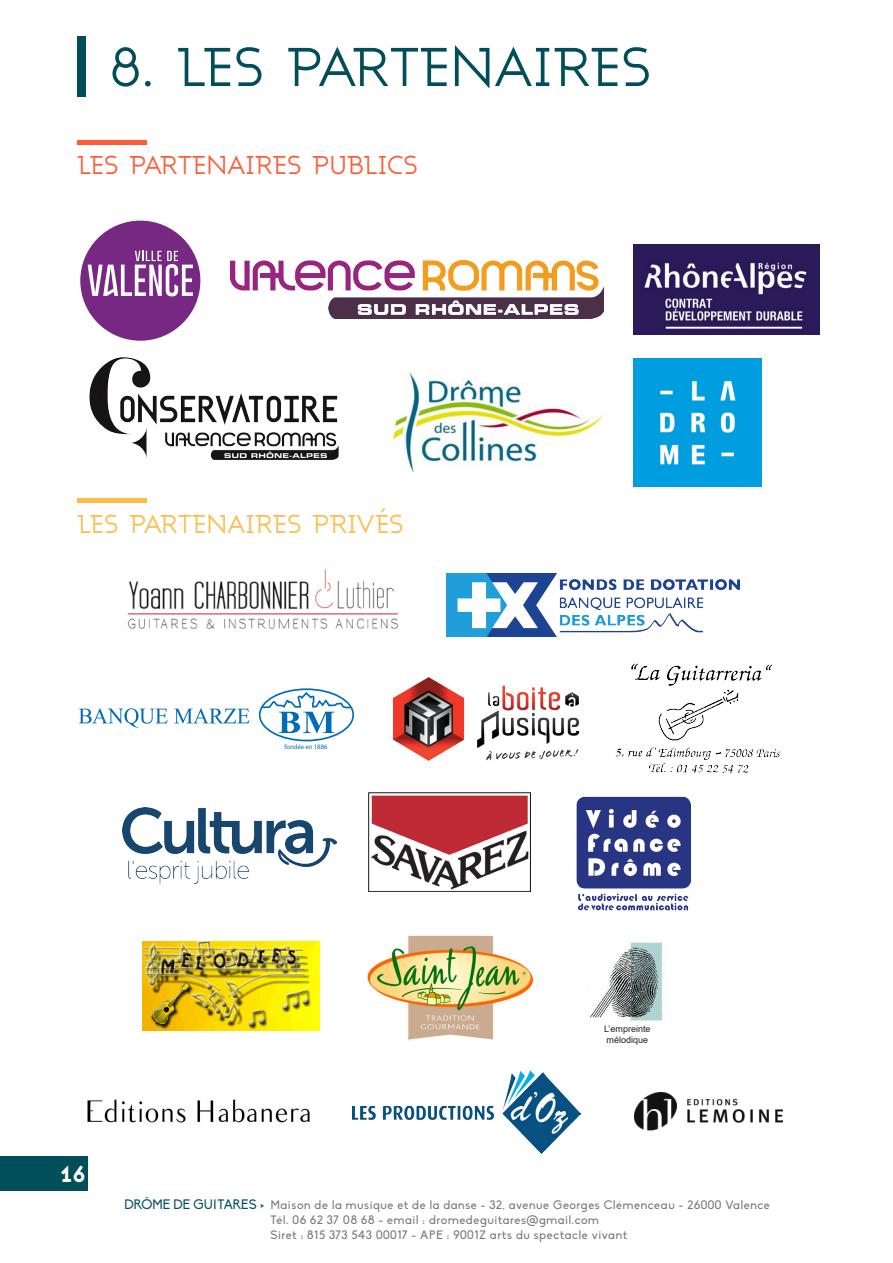
<style>
.page{position:relative;width:893px;height:1263px;background:#fff}
.page>*{position:absolute;margin:0;border:0;box-sizing:border-box;transform-origin:0 0}
.t1{font:54px "Ashby";color:#004e59}
.t2{font:25.5px "Ashby";color:#ff5b35}
.t3{font:25.5px "Ashby";color:#fdbc4a}
.t4{font:800 22.5px "Ashby";color:#fff}
.t5{font:12px/15px "Biko";letter-spacing:.05em;color:#787677}
.t6{font:9px/10.8px "Arial";color:#231f20}
.t7{font:italic 600 6.75px "Tiffany";color:#006bb6}
.s1{font-size:13.5px;color:#004e59}
</style>
<div class="page">
<div style="left:1px;top:1156px;width:87px;height:35px;background:#004e59"></div>
<hr style="left:77px;top:140px;width:70px;height:4px;background:#ff5b35">
<div style="left:77px;top:498px;width:70px;height:5px;background:#fdbc4a"></div>
<div style="left:77px;top:36px;width:8px;height:61px;background:#004e59"></div>
<svg style="left:80px;top:220px;width:121px;height:121px"></svg>
<img style="left:231px;top:260px;width:372px;height:58px">
<img style="left:89px;top:357px;width:250px;height:103px">
<img style="left:634px;top:358px;width:127px;height:128px">
<img style="left:394px;top:373px;width:209px;height:99px">
<img style="left:634px;top:244px;width:185px;height:90px">
<img style="left:446px;top:573px;width:294px;height:63px">
<div style="left:259px;top:688px;width:95px;height:53px;border:2px solid #006bb6;border-radius:50%"></div>
<svg style="left:260px;top:691px;width:93px;height:42px"></svg>
<svg style="left:79px;top:708px;width:89px;height:20px"></svg>
<svg style="left:174px;top:708px;width:76px;height:15px"></svg>
<img style="left:127px;top:570px;width:272px;height:59px">
<img style="left:394px;top:677px;width:185px;height:83px">
<img style="left:615px;top:663px;width:166px;height:110px">
<img style="left:122px;top:807px;width:214px;height:76px">
<img style="left:369px;top:793px;width:161px;height:99px">
<img style="left:576px;top:796px;width:115px;height:115px">
<img style="left:588px;top:942px;width:75px;height:79px">
<img style="left:87px;top:1099px;width:223px;height:24px">
<img style="left:353px;top:1070px;width:227px;height:83px">
<img style="left:635px;top:1092px;width:147px;height:39px">
<img style="left:142px;top:941px;width:177px;height:89px">
<img style="left:367px;top:935px;width:167px;height:106px">
<h1 class="t1" style="left:109px;top:32px;width:544px">8. LES PARTENAIRES</h1>
<h2 class="t2" style="left:77px;top:149px;width:343px">LES PARTENAIRES PUBLICS</h2>
<h2 class="t3" style="left:77px;top:507px;width:328px">LE S PARTENAIRE S PRIVÉS</h2>
<p class="t7" style="left:285px;top:743px;width:44px">fondée en 1886</p>
<p class="t6" style="left:604px;top:1023px;width:48px">L’empreinte mélodique</p>
<h3 class="t4" style="left:61px;top:1159px;width:27px">16</h3>
<p class="t5" style="left:270px;top:1198px;width:501px;text-indent:-146px"><span class="s1">DRÔME DE GUITARES &gt;</span> Maison de la musique et de la danse - 32, avenue Georges Clémenceau - 26000 Valence<br>Tél. 06 62 37 08 68 - email : dromedeguitares@gmail.com<br>Siret : 815 373 543 00017 - APE : 9001Z arts du spectacle vivant</p>
</div>
